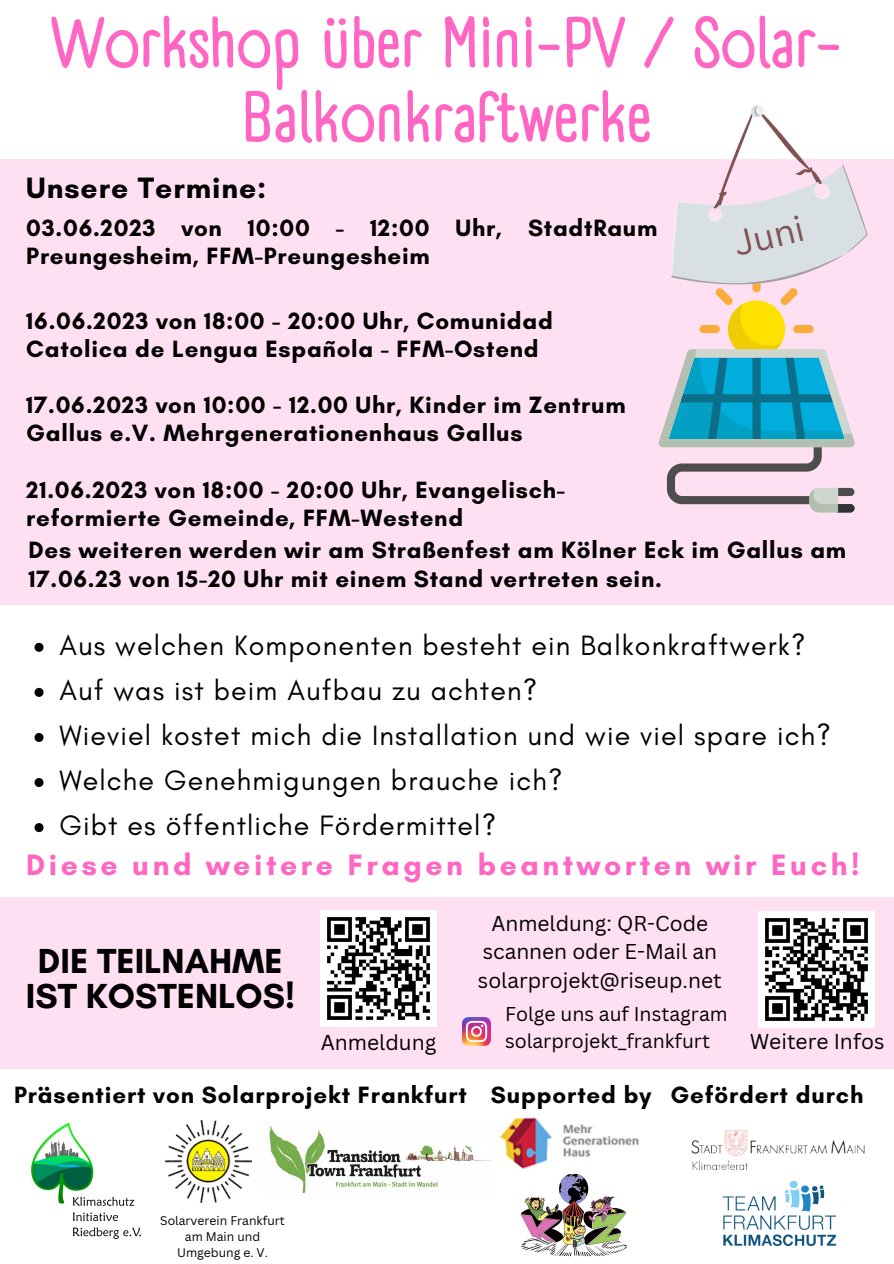
<style>
.page{position:relative;width:894px;height:1264px;background:#fff}
.page>*{position:absolute;margin:0;border:0;box-sizing:border-box;transform-origin:0 0}
.t1{font:700 70.05px/74.2px "A Day Without Sun Text";color:#ff66c4;text-align:center}
.t2{font:700 35.4px/35px "Glacial Indifference";color:#000;text-align:center}
.t3{font:34.5px "Canva Sans";color:#805252}
.t4{font:700 30px "Glacial Indifference";letter-spacing:.12em;color:#ff66c4}
.t5{font:700 30px "Glacial Indifference";letter-spacing:.03em;color:#000}
.t6{font:28.5px "Glacial Indifference";letter-spacing:.04em;color:#000}
.t7{font:700 24px/28.2px "Glacial Indifference";letter-spacing:.03em;color:#000}
.t8{font:21px "Canva Sans";color:#000}
.t9{font:20.85px/28.2px "Canva Sans";color:#000;text-align:center}
.t10{font:19.5px "Canva Sans";color:#000}
.t11{font:12.15px/16.2px "Canva Sans";color:#000;text-align:center}
</style>
<div class="page">
<div style="left:0;top:160px;width:893px;height:444px;background:#ffe0f3"></div>
<img style="left:166px;top:1120px;width:85px;height:82px">
<img style="left:31px;top:1123px;width:109px;height:115px">
<img style="left:269px;top:1126px;width:222px;height:68px">
<svg style="left:658px;top:105px;width:209px;height:407px"></svg>
<div style="left:0;top:897px;width:893px;height:172px;background:#ffe0f3"></div>
<img style="left:722px;top:1180px;width:115px;height:66px">
<img style="left:320px;top:910px;width:116px;height:116px">
<img style="left:691px;top:1130px;width:174px;height:40px">
<img style="left:462px;top:1017px;width:28px;height:28px">
<img style="left:758px;top:911px;width:116px;height:116px">
<img style="left:520px;top:1174px;width:107px;height:83px">
<img style="left:498px;top:1117px;width:141px;height:52px">
<svg style="left:34px;top:643px;width:9px;height:9px"></svg>
<svg style="left:34px;top:688px;width:9px;height:9px"></svg>
<svg style="left:34px;top:733px;width:9px;height:9px"></svg>
<svg style="left:34px;top:778px;width:9px;height:9px"></svg>
<svg style="left:34px;top:823px;width:9px;height:9px"></svg>
<p class="t1" style="left:52px;top:6px;width:792px">Workshop über Mini-PV / Solar-<br>Balkonkraftwerke</p>
<p class="t5" style="left:26px;top:169px;width:241px">Unsere Termine:</p>
<p class="t7" style="left:26px;top:214px;width:632px">03.06.2023 von 10:00 - 12:00 Uhr, StadtRaum<br>Preungesheim, FFM-Preungesheim</p>
<p class="t7" style="left:26px;top:306px;width:528px">16.06.2023 von 18:00 - 20:00 Uhr, Comunidad<br>Catolica de Lengua Española - FFM-Ostend</p>
<p class="t7" style="left:26px;top:390px;width:600px">17.06.2023 von 10:00 - 12.00 Uhr, Kinder im Zentrum<br>Gallus e.V. Mehrgenerationenhaus Gallus</p>
<p class="t7" style="left:26px;top:475px;width:540px">21.06.2023 von 18:00 - 20:00 Uhr, Evangelisch&shy;reformierte Gemeinde, FFM-Westend</p>
<p class="t3" style="left:728px;top:220px;width:72px;rotate:-14deg">Juni</p>
<p class="t7" style="left:29px;top:536px;width:818px">Des weiteren werden wir am Straßenfest am Kölner Eck im Gallus am<br>17.06.23 von 15-20 Uhr mit einem Stand vertreten sein.</p>
<p class="t6" style="left:59px;top:628px;width:747px">Aus welchen Komponenten besteht ein Balkonkraftwerk?</p>
<p class="t6" style="left:59px;top:673px;width:479px">Auf was ist beim Aufbau zu achten?</p>
<p class="t6" style="left:59px;top:718px;width:772px">Wieviel kostet mich die Installation und wie viel spare ich?</p>
<p class="t6" style="left:59px;top:763px;width:504px">Welche Genehmigungen brauche ich?</p>
<p class="t6" style="left:59px;top:808px;width:438px">Gibt es öffentliche Fördermittel?</p>
<p class="t4" style="left:26px;top:846px;width:834px">Diese und weitere Fragen beantworten wir Euch!</p>
<p class="t2" style="left:26px;top:943px;width:270px">DIE TEILNAHME<br>IST KOSTENLOS!</p>
<p class="t9" style="left:478px;top:909px;width:245px">Anmeldung: QR-Code scannen oder E-Mail an solarprojekt@riseup.net</p>
<p class="t10" style="left:505px;top:1000px;width:224px">Folge uns auf Instagram</p>
<p class="t8" style="left:320px;top:1027px;width:117px">Anmeldung</p>
<p class="t10" style="left:505px;top:1027px;width:206px">solarprojekt_frankfurt</p>
<p class="t8" style="left:749px;top:1026px;width:136px">Weitere Infos</p>
<p class="t7" style="left:491px;top:1080px;width:162px">Supported by</p>
<p class="t7" style="left:14px;top:1080px;width:454px">Präsentiert von Solarprojekt Frankfurt</p>
<p class="t7" style="left:670px;top:1080px;width:194px">Gefördert durch</p>
<p class="t11" style="left:160px;top:1211px;width:126px">Solarverein Frankfurt am Main und<br>Umgebung e. V.</p>
</div>
